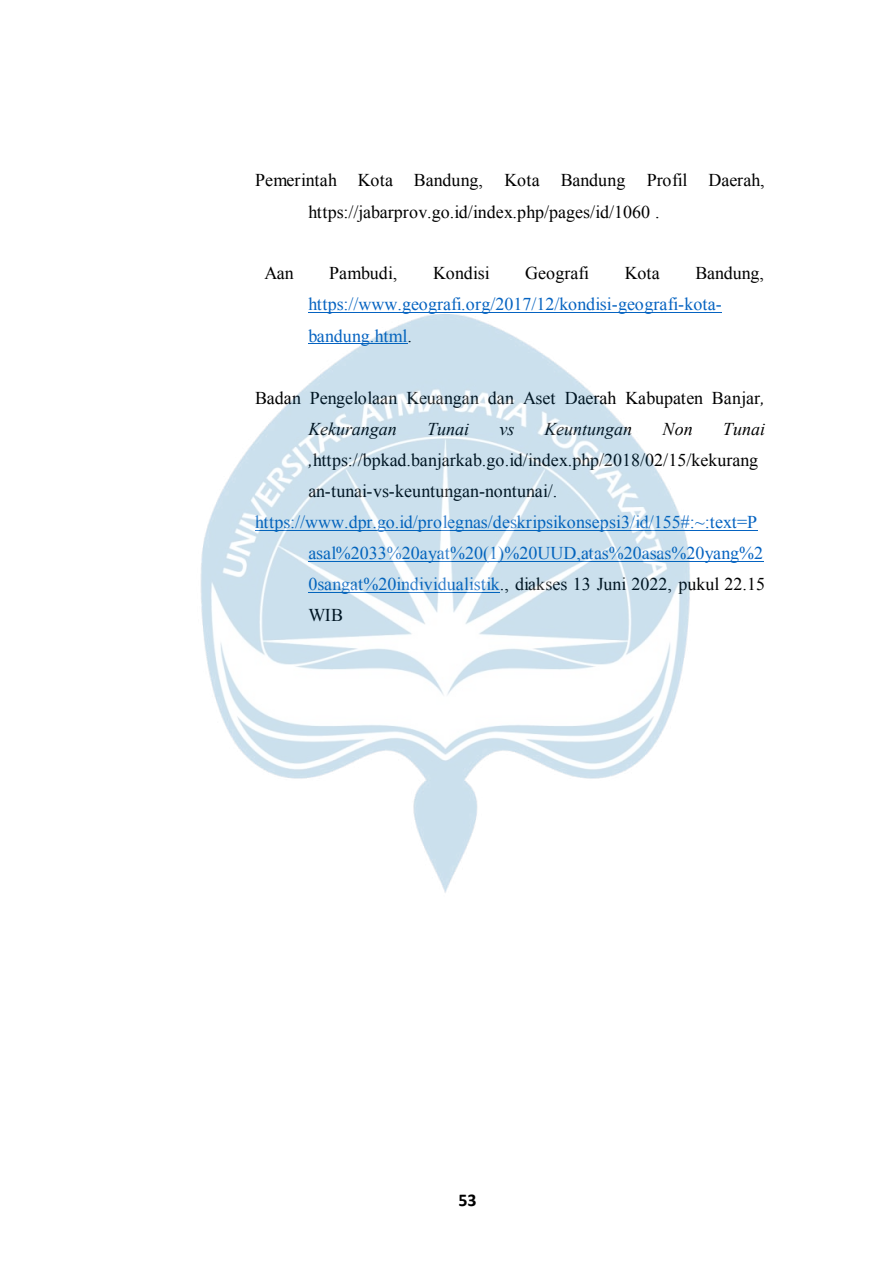
<style>
.page{position:relative;width:893px;height:1263px;background:#fff}
.page>*{position:absolute;margin:0;border:0;box-sizing:border-box;transform-origin:0 0}
.t1{font:18px/31.2px "Times New Roman";color:#000}
.t2{font:18px/31px "Times New Roman";color:#0563c1}
.t3{font:italic 18px "Times New Roman";color:#000}
.t4{font:700 18px "Calibri";color:#000}
.s1{color:#000}
.s2{font-style:italic}
</style>
<div class="page">
<hr style="left:308px;top:312px;width:413px;height:1px;background:#0563c1">
<hr style="left:255px;top:530px;width:502px;height:1px;background:#0563c1">
<hr style="left:308px;top:561px;width:456px;height:1px;background:#0563c1">
<img style="left:200px;top:314px;width:490px;height:579px">
<p class="t1" style="left:308px;top:164px;width:458px;text-indent:-53px">Pemerintah Kota Bandung, Kota Bandung Profil Daerah, https://jabarprov.go.id/index.php/pages/id/1060 .</p>
<p class="t1" style="left:264px;top:258px;width:31px">Aan</p>
<p class="t1" style="left:329px;top:258px;width:70px">Pambudi,</p>
<p class="t1" style="left:433px;top:258px;width:58px">Kondisi</p>
<p class="t1" style="left:525px;top:258px;width:66px">Geografi</p>
<p class="t1" style="left:625px;top:258px;width:36px">Kota</p>
<p class="t1" style="left:695px;top:258px;width:70px">Bandung,</p>
<p class="t2" style="left:308px;top:288px;width:415px">https://www.geografi.org/2017/12/kondisi-geografi-kota&shy;bandung.html<span class="s1">.</span></p>
<p class="t1" style="left:308px;top:382px;width:458px;text-indent:-53px">Badan Pengelolaan Keuangan dan Aset Daerah Kabupaten Banjar<span class="s2">,<br>Kekurangan</span></p>
<p class="t1" style="left:308px;top:413px;width:458px;text-indent:415px"><span class="s2">Tunai ,</span>https://bpkad.banjarkab.go.id/index.php/2018/02/15/kekurang an-tunai-vs-keuntungan-nontunai/.</p>
<p class="t2" style="left:308px;top:506px;width:458px;text-indent:-53px">https://www.dpr.go.id/prolegnas/deskripsikonsepsi3/id/155#:~:text=P asal%2033%20ayat%20(1)%20UUD,atas%20asas%20yang%2<br>0sangat%20individualistik<span class="s1">., diakses 13 Juni 2022, pukul 22.15<br>WIB</span></p>
<p class="t3" style="left:427px;top:416px;width:44px">Tunai</p>
<p class="t3" style="left:499px;top:416px;width:16px">vs</p>
<p class="t3" style="left:544px;top:416px;width:89px">Keuntungan</p>
<p class="t3" style="left:662px;top:416px;width:32px">Non</p>
<p class="t4" style="left:458px;top:1187px;width:20px">53</p>
</div>
